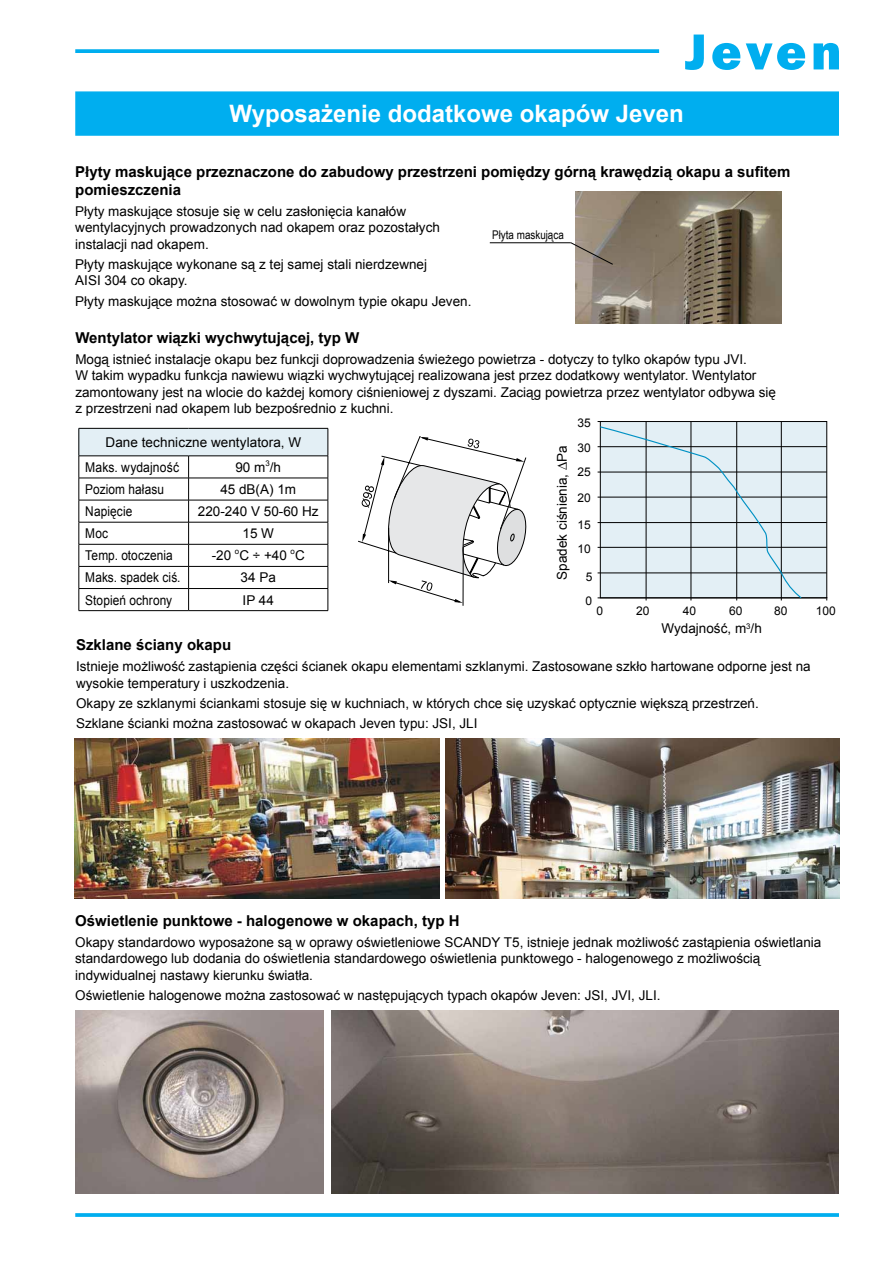
<style>
.page{position:relative;width:893px;height:1263px;background:#fff}
.page>*{position:absolute;margin:0;border:0;box-sizing:border-box;transform-origin:0 0}
.t1{font:700 24px "Arial";color:#fff}
.t2{font:700 15px/18px "Arial";color:#000}
.t3{font:13.5px/16.5px "Arial";color:#000}
.t4{font:13.5px "Arial";color:#000;scale:.88 1}
.t5{font:12px "Arial";color:#000}
.t6{font:12px "Arial Narrow";color:#000}
</style>
<div class="page">
<svg style="left:75px;top:1213px;width:764px;height:4px;background:#0fb2ef"></svg>
<svg style="left:75px;top:49px;width:584px;height:4px;background:#0fb3ef"></svg>
<svg style="left:685px;top:35px;width:19px;height:35px"></svg>
<svg style="left:712px;top:43px;width:28px;height:27px"></svg>
<svg style="left:746px;top:43px;width:59px;height:27px"></svg>
<svg style="left:814px;top:43px;width:25px;height:26px"></svg>
<div style="left:75px;top:91px;width:764px;height:45px;background:#00aeef;border:2px solid #00aeef"></div>
<img style="left:74px;top:739px;width:365px;height:160px">
<img style="left:575px;top:192px;width:206px;height:131px">
<img style="left:331px;top:1010px;width:507px;height:183px">
<img style="left:75px;top:1010px;width:248px;height:183px">
<hr style="left:490px;top:242px;width:81px;height:1px;background:#000">
<svg style="left:570px;top:242px;width:44px;height:23px"></svg>
<img style="left:446px;top:739px;width:393px;height:160px">
<div style="left:79px;top:428px;width:249px;height:28px;background:#e3eff5"></div>
<hr style="left:79px;top:428px;width:110px;height:1px;background:#000">
<hr style="left:189px;top:428px;width:139px;height:1px;background:#000">
<hr style="left:79px;top:456px;width:110px;height:1px;background:#000">
<hr style="left:189px;top:456px;width:139px;height:1px;background:#000">
<hr style="left:79px;top:478px;width:110px;height:1px;background:#000">
<hr style="left:189px;top:478px;width:139px;height:1px;background:#000">
<hr style="left:79px;top:500px;width:110px;height:1px;background:#000">
<hr style="left:189px;top:500px;width:139px;height:1px;background:#000">
<hr style="left:79px;top:522px;width:110px;height:1px;background:#000">
<hr style="left:189px;top:522px;width:139px;height:1px;background:#000">
<hr style="left:79px;top:544px;width:110px;height:1px;background:#000">
<hr style="left:189px;top:544px;width:139px;height:1px;background:#000">
<hr style="left:79px;top:566px;width:110px;height:1px;background:#000">
<hr style="left:189px;top:566px;width:139px;height:1px;background:#000">
<hr style="left:79px;top:588px;width:110px;height:1px;background:#000">
<svg style="left:79px;top:428px;width:1px;height:182px"></svg>
<hr style="left:189px;top:588px;width:139px;height:1px;background:#000">
<svg style="left:188px;top:456px;width:1px;height:154px"></svg>
<svg style="left:328px;top:428px;width:1px;height:182px"></svg>
<hr style="left:79px;top:610px;width:110px;height:1px;background:#000">
<hr style="left:189px;top:610px;width:139px;height:1px;background:#000">
<div style="left:600px;top:421px;width:227px;height:177px;background:#e3eff5"></div>
<hr style="left:736px;top:421px;width:1px;height:179px;background:#000">
<hr style="left:781px;top:421px;width:1px;height:179px;background:#000">
<hr style="left:646px;top:421px;width:1px;height:179px;background:#000">
<hr style="left:691px;top:421px;width:1px;height:179px;background:#000">
<hr style="left:598px;top:522px;width:229px;height:1px;background:#000">
<hr style="left:598px;top:547px;width:229px;height:1px;background:#000">
<hr style="left:598px;top:497px;width:229px;height:1px;background:#000">
<hr style="left:598px;top:446px;width:229px;height:1px;background:#000">
<hr style="left:598px;top:472px;width:229px;height:1px;background:#000">
<hr style="left:598px;top:573px;width:229px;height:1px;background:#000">
<hr style="left:598px;top:597px;width:228px;height:1px;background:#000">
<svg style="left:598px;top:421px;width:205px;height:178px"></svg>
<svg style="left:358px;top:436px;width:168px;height:170px"></svg>
<h1 class="t1" style="left:230px;top:97px;width:456px">Wyposażenie dodatkowe okapów Jeven</h1>
<p class="t2" style="left:75px;top:163px;width:717px">Płyty maskujące przeznaczone do zabudowy przestrzeni pomiędzy górną krawędzią okapu a sufitem pomieszczenia</p>
<p class="t3" style="left:75px;top:203px;width:366px">Płyty maskujące stosuje się w celu zasłonięcia kanałów wentylacyjnych prowadzonych nad okapem oraz pozostałych instalacji nad okapem.</p>
<p class="t3" style="left:75px;top:256px;width:353px">Płyty maskujące wykonane są z tej samej stali nierdzewnej<br>AISI 304 co okapy.</p>
<p class="t3" style="left:75px;top:293px;width:398px">Płyty maskujące można stosować w dowolnym typie okapu Jeven.</p>
<p class="t6" style="left:492px;top:226px;width:73px">Płyta maskująca</p>
<p class="t2" style="left:75px;top:329px;width:285px">Wentylator wiązki wychwytującej, typ W</p>
<p class="t3" style="left:75px;top:351px;width:702px">Mogą istnieć instalacje okapu bez funkcji doprowadzenia świeżego powietrza - dotyczy to tylko okapów typu JVI.<br>W takim wypadku funkcja nawiewu wiązki wychwytującej realizowana jest przez dodatkowy wentylator. Wentylator zamontowany jest na wlocie do każdej komory ciśnieniowej z dyszami. Zaciąg powietrza przez wentylator odbywa się z przestrzeni nad okapem lub bezpośrednio z kuchni.</p>
<p class="t5" style="left:578px;top:415px;width:15px">35</p>
<p class="t3" style="left:85px;top:430px;width:217px;line-height:24.8px;text-indent:20px">Dane techniczne wentylatora, W<br>Maks. wydajność</p>
<p class="t3" style="left:235px;top:459px;width:47px">90 m<sup>3</sup>/h</p>
<p class="t4" style="left:85px;top:480px;width:91px">Poziom hałasu</p>
<p class="t3" style="left:220px;top:481px;width:77px">45 dB(A) 1m</p>
<p class="t4" style="left:85px;top:502px;width:55px">Napięcie</p>
<p class="t3" style="left:198px;top:503px;width:122px">220-240 V 50-60 Hz</p>
<p class="t4" style="left:85px;top:525px;width:27px">Moc</p>
<p class="t3" style="left:242px;top:525px;width:33px">15 W</p>
<p class="t4" style="left:85px;top:547px;width:101px">Temp. otoczenia</p>
<p class="t3" style="left:212px;top:547px;width:95px">-20 <sup>o</sup>C ÷ +40 <sup>o</sup>C</p>
<p class="t4" style="left:85px;top:569px;width:110px">Maks. spadek ciś.</p>
<p class="t3" style="left:241px;top:569px;width:37px">34 Pa</p>
<p class="t4" style="left:85px;top:591px;width:100px">Stopień ochrony</p>
<p class="t3" style="left:243px;top:592px;width:33px">IP 44</p>
<p class="t3" style="left:554px;top:580px;width:136px;rotate:-90deg">Spadek ciśnienia, ∆Pa</p>
<p class="t5" style="left:578px;top:440px;width:15px">30</p>
<p class="t5" style="left:578px;top:464px;width:15px">25</p>
<p class="t5" style="left:578px;top:490px;width:15px">20</p>
<p class="t5" style="left:578px;top:517px;width:15px">15</p>
<p class="t5" style="left:578px;top:541px;width:15px">10</p>
<p class="t5" style="left:586px;top:569px;width:8px">5</p>
<p class="t5" style="left:585px;top:593px;width:8px">0</p>
<p class="t5" style="left:596px;top:602px;width:8px">0</p>
<p class="t5" style="left:636px;top:602px;width:15px">20</p>
<p class="t5" style="left:683px;top:602px;width:15px">40</p>
<p class="t5" style="left:729px;top:602px;width:15px">60</p>
<p class="t5" style="left:774px;top:602px;width:15px">80</p>
<p class="t5" style="left:816px;top:602px;width:22px">100</p>
<p class="t3" style="left:661px;top:621px;width:102px">Wydajność, m<sup>3</sup>/h</p>
<p class="t2" style="left:76px;top:636px;width:157px">Szklane ściany okapu</p>
<p class="t3" style="left:76px;top:658px;width:736px">Istnieje możliwość zastąpienia części ścianek okapu elementami szklanymi. Zastosowane szkło hartowane odporne jest na wysokie temperatury i uszkodzenia.</p>
<p class="t3" style="left:76px;top:693px;width:684px;line-height:20.4px">Okapy ze szklanymi ściankami stosuje się w kuchniach, w których chce się uzyskać optycznie większą przestrzeń.<br>Szklane ścianki można zastosować w okapach Jeven typu: JSI, JLI</p>
<p class="t2" style="left:75px;top:912px;width:386px">Oświetlenie punktowe - halogenowe w okapach, typ H</p>
<p class="t3" style="left:75px;top:934px;width:748px">Okapy standardowo wyposażone są w oprawy oświetleniowe SCANDY T5, istnieje jednak możliwość zastąpienia oświetlania standardowego lub dodania do oświetlenia standardowego oświetlenia punktowego - halogenowego z możliwością indywidualnej nastawy kierunku światła.</p>
<p class="t3" style="left:75px;top:987px;width:587px">Oświetlenie halogenowe można zastosować w następujących typach okapów Jeven: JSI, JVI, JLI.</p>
</div>
